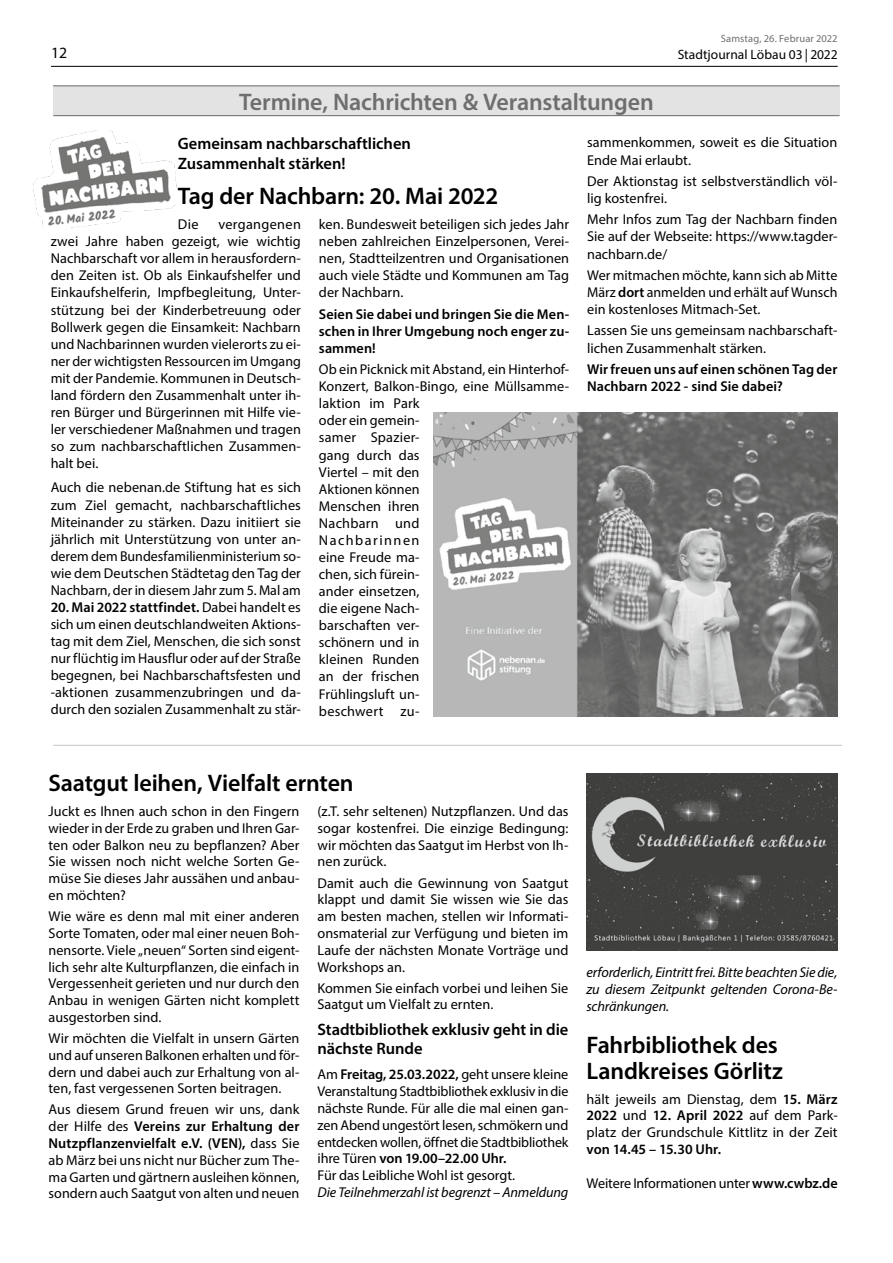
<style>
.page{position:relative;width:893px;height:1263px;background:#fff}
.page>*{position:absolute;margin:0;border:0;box-sizing:border-box;transform-origin:0 0}
.t1{font:600 24px/26.2px "Myriad Pro";letter-spacing:-.005em;color:#000}
.t2{font:600 24px "Myriad Pro";letter-spacing:-.01em;color:#6e6e6e}
.t3{font:600 16.5px/19.5px "Myriad Pro";letter-spacing:-.005em;color:#000}
.t4{font:15.75px "Myriad Pro";color:#000}
.t5{font:14.25px/17.1px "Myriad Pro";color:#000;text-align:justify}
.t6{font:600 14.25px/17.1px "Myriad Pro";letter-spacing:.005em;color:#000;text-align:justify}
.t7{font:italic 14.25px/16.8px "Myriad Pro";letter-spacing:-.01em;color:#000;text-align:justify}
.t8{font:13.5px "Myriad Pro";color:#000}
.t9{font:10.5px "Myriad Pro";letter-spacing:.01em;color:#6e6e6e}
.s1{font-weight:600}
</style>
<div class="page">
<hr style="left:51px;top:66px;width:787px;height:1px;background:#000">
<img style="left:33px;top:131px;width:144px;height:96px">
<img style="left:433px;top:413px;width:405px;height:304px">
<div style="left:53px;top:86px;width:787px;height:29px;background:#e3e3e3"></div>
<hr style="left:53px;top:115px;width:787px;height:1px;background:#6e6e6e">
<hr style="left:53px;top:85px;width:787px;height:1px;background:#6e6e6e">
<img style="left:587px;top:774px;width:250px;height:176px">
<hr style="left:53px;top:745px;width:789px;height:1px;background:#c5c6c6">
<p class="t4" style="left:51px;top:43px;width:18px">12</p>
<h1 class="t2" style="left:239px;top:86px;width:416px">Termine, Nachrichten &amp; Veranstaltungen</h1>
<p class="t9" style="left:721px;top:32px;width:118px">Samstag, 26. Februar 2022</p>
<p class="t8" style="left:678px;top:46px;width:161px">Stadtjournal Löbau 03 | 2022</p>
<p class="t3" style="left:178px;top:133px;width:235px">Gemeinsam nachbarschaftlichen<br>Zusammenhalt stärken!</p>
<h1 class="t1" style="left:178px;top:182px;width:322px">Tag der Nachbarn: 20. Mai 2022</h1>
<p class="t5" style="left:178px;top:216px;width:22px">Die</p>
<p class="t5" style="left:319px;top:216px;width:252px">ken. Bundesweit beteiligen sich jedes Jahr neben zahlreichen Einzelpersonen, Verei&shy;nen, Stadtteilzentren und Organisationen auch viele Städte und Kommunen am Tag der Nachbarn.</p>
<p class="t6" style="left:319px;top:305px;width:252px">Seien Sie dabei und bringen Sie die Men&shy;schen in Ihrer Umgebung noch enger zu&shy;sammen!</p>
<p class="t5" style="left:319px;top:361px;width:252px;text-align:left">Ob ein Picknick mit Abstand, ein Hinterhof-<br>Konzert, Balkon-Bingo, eine Müllsamme&shy;laktion im Park<br>oder ein gemein-<br>samer Spazier-<br>gang durch das<br>Viertel – mit den<br>Aktionen können<br>Menschen ihren<br>Nachbarn und<br>Nachbarinnen<br>eine Freude ma-<br>chen, sich fürein-<br>ander einsetzen,<br>die eigene Nach-<br>barschaften ver-<br>schönern und in<br>kleinen Runden<br>an der frischen<br>Frühlingsluft un-<br>beschwert zu-</p>
<p class="t5" style="left:51px;top:216px;width:252px;text-indent:168px">vergangenen zwei Jahre haben gezeigt, wie wichtig Nachbarschaft vor allem in herausfordern&shy;den Zeiten ist. Ob als Einkaufshelfer und Einkaufshelferin, Impfbegleitung, Unter&shy;stützung bei der Kinderbetreuung oder Bollwerk gegen die Einsamkeit: Nachbarn und Nachbarinnen wurden vielerorts zu ei&shy;ner der wichtigsten Ressourcen im Umgang mit der Pandemie. Kommunen in Deutsch&shy;land fördern den Zusammenhalt unter ih&shy;ren Bürger und Bürgerinnen mit Hilfe vie&shy;ler verschiedener Maßnahmen und tragen so zum nachbarschaftlichen Zusammen&shy;halt bei.</p>
<p class="t5" style="left:51px;top:479px;width:252px">Auch die nebenan.de Stiftung hat es sich zum Ziel gemacht, nachbarschaftliches Miteinander zu stärken. Dazu initiiert sie jährlich mit Unterstützung von unter an&shy;derem dem Bundesfamilienministerium so&shy;wie dem Deutschen Städtetag den Tag der Nachbarn, der in diesem Jahr zum 5. Mal am</p>
<p class="t5" style="left:51px;top:598px;width:252px"><span class="s1">20. Mai 2022 stattfindet.</span> Dabei handelt es sich um einen deutschlandweiten Aktions&shy;tag mit dem Ziel, Menschen, die sich sonst nur flüchtig im Hausflur oder auf der Straße begegnen, bei Nachbarschaftsfesten und -aktionen zusammenzubringen und da&shy;durch den sozialen Zusammenhalt zu stär-</p>
<p class="t5" style="left:587px;top:134px;width:252px">sammenkommen, soweit es die Situation<br>Ende Mai erlaubt.</p>
<p class="t5" style="left:587px;top:172px;width:252px">Der Aktionstag ist selbstverständlich völ&shy;lig kostenfrei.</p>
<p class="t5" style="left:587px;top:211px;width:252px">Mehr Infos zum Tag der Nachbarn finden Sie auf der Webseite: https://www.tagder&shy;nachbarn.de/</p>
<p class="t5" style="left:587px;top:266px;width:252px">Wer mitmachen möchte, kann sich ab Mitte März <span class="s1">dort</span> anmelden und erhält auf Wunsch ein kostenloses Mitmach-Set.</p>
<p class="t5" style="left:587px;top:322px;width:252px">Lassen Sie uns gemeinsam nachbarschaft&shy;lichen Zusammenhalt stärken.</p>
<p class="t6" style="left:587px;top:360px;width:252px">Wir freuen uns auf einen schönen Tag der<br>Nachbarn 2022 - sind Sie dabei?</p>
<h1 class="t1" style="left:49px;top:769px;width:307px">Saatgut leihen, Vielfalt ernten</h1>
<p class="t5" style="left:49px;top:803px;width:252px">Juckt es Ihnen auch schon in den Fingern wieder in der Erde zu graben und Ihren Gar&shy;ten oder Balkon neu zu bepflanzen? Aber Sie wissen noch nicht welche Sorten Ge&shy;müse Sie dieses Jahr aussähen und anbau&shy;en möchten?</p>
<p class="t5" style="left:49px;top:908px;width:252px">Wie wäre es denn mal mit einer anderen Sorte Tomaten, oder mal einer neuen Boh&shy;nensorte. Viele „neuen“ Sorten sind eigent&shy;lich sehr alte Kulturpflanzen, die einfach in Vergessenheit gerieten und nur durch den Anbau in wenigen Gärten nicht komplett ausgestorben sind.</p>
<p class="t5" style="left:49px;top:1029px;width:252px">Wir möchten die Vielfalt in unsern Gärten und auf unseren Balkonen erhalten und för&shy;dern und dabei auch zur Erhaltung von al&shy;ten, fast vergessenen Sorten beitragen.</p>
<p class="t5" style="left:49px;top:1101px;width:252px">Aus diesem Grund freuen wir uns, dank der Hilfe des <span class="s1">Vereins zur Erhaltung der Nutzpflanzenvielfalt e.V. (VEN),</span> dass Sie ab März bei uns nicht nur Bücher zum The&shy;ma Garten und gärtnern ausleihen können, sondern auch Saatgut von alten und neuen</p>
<p class="t5" style="left:317px;top:803px;width:252px">(z.T. sehr seltenen) Nutzpflanzen. Und das sogar kostenfrei. Die einzige Bedingung: wir möchten das Saatgut im Herbst von Ih&shy;nen zurück.</p>
<p class="t5" style="left:317px;top:874px;width:252px">Damit auch die Gewinnung von Saatgut klappt und damit Sie wissen wie Sie das am besten machen, stellen wir Informati&shy;onsmaterial zur Verfügung und bieten im Laufe der nächsten Monate Vorträge und Workshops an.</p>
<p class="t5" style="left:317px;top:979px;width:252px">Kommen Sie einfach vorbei und leihen Sie<br>Saatgut um Vielfalt zu ernten.</p>
<p class="t3" style="left:317px;top:1019px;width:252px">Stadtbibliothek exklusiv geht in die nächste Runde</p>
<p class="t5" style="left:317px;top:1066px;width:252px;text-align:left">Am <span class="s1">Freitag, 25.03.2022,</span> geht unsere kleine Veranstaltung Stadtbibliothek exklusiv in die nächste Runde. Für alle die mal einen gan&shy;zen Abend ungestört lesen, schmökern und entdecken wollen, öffnet die Stadtbibliothek ihre Türen <span class="s1">von 19.00–22.00 Uhr.<br></span>Für das Leibliche Wohl ist gesorgt.</p>
<p class="t7" style="left:317px;top:1184px;width:252px">Die Teilnehmerzahl ist begrenzt – Anmeldung</p>
<p class="t7" style="left:586px;top:963px;width:252px">erforderlich, Eintritt frei. Bitte beachten Sie die, zu diesem Zeitpunkt geltenden Corona-Be&shy;schränkungen.</p>
<h1 class="t1" style="left:586px;top:1031px;width:198px">Fahrbibliothek des<br>Landkreises Görlitz</h1>
<p class="t5" style="left:587px;top:1090px;width:253px">hält jeweils am Dienstag, dem <span class="s1">15. März 2022</span> und <span class="s1">12. April 2022</span> auf dem Park&shy;platz der Grundschule Kittlitz in der Zeit</p>
<p class="t6" style="left:587px;top:1140px;width:136px">von 14.45 – 15.30 Uhr.</p>
<p class="t5" style="left:587px;top:1174px;width:253px">Weitere Informationen unter <span class="s1">www.cwbz.de</span></p>
</div>
